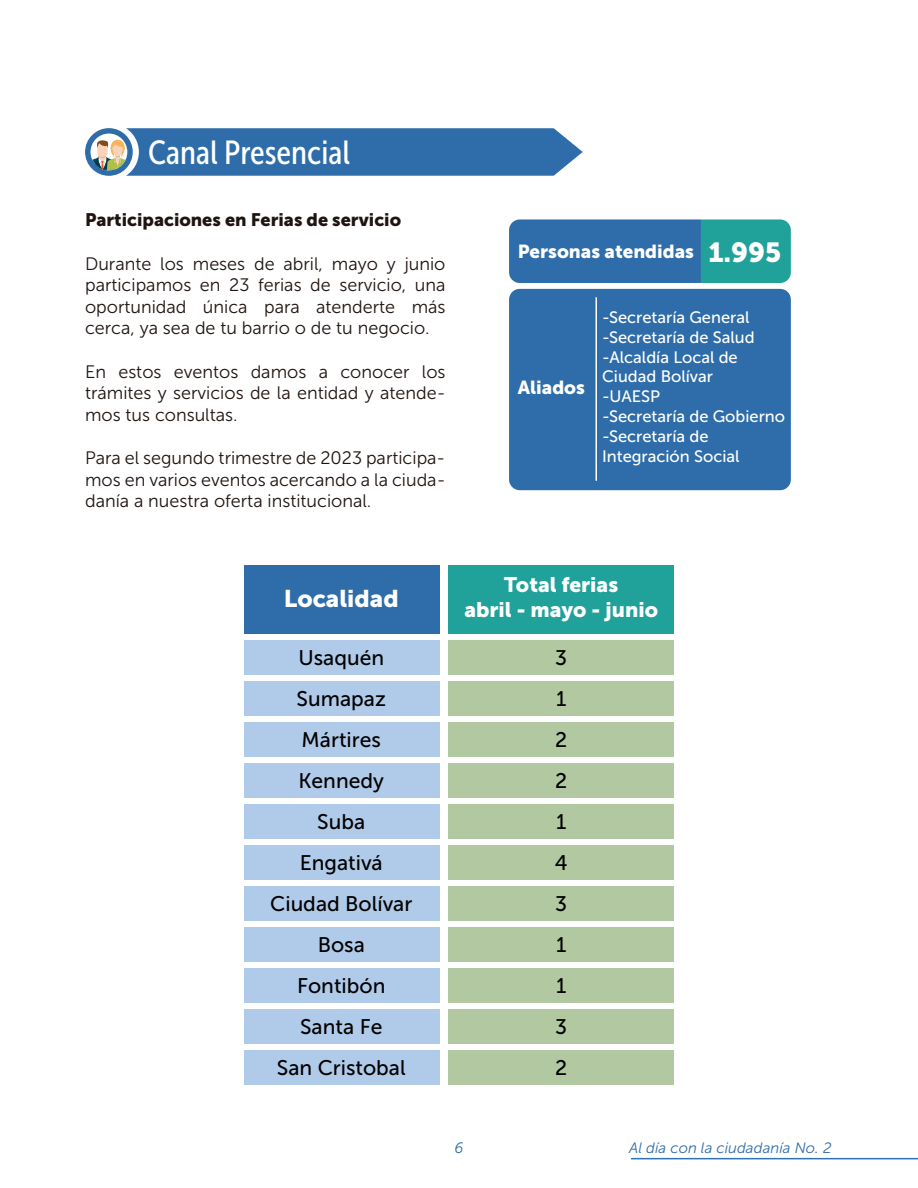
<style>
.page{position:relative;width:918px;height:1188px;background:#fff}
.page>*{position:absolute;margin:0;border:0;box-sizing:border-box;transform-origin:0 0}
.t1{font:33.3px "Museo Sans Condensed 500";color:#fff}
.t2{font:24.15px "Museo Sans 900";color:#fff}
.t3{font:21.15px "Museo Sans 500";color:#030202}
.t4{font:21px/25.2px "Museo Sans 900";color:#fff;text-align:center}
.t5{font:18.75px "Museo Sans 900";color:#fff}
.t6{font:18px/21.6px "Museo Sans 300";color:#1f1410;text-align:justify}
.t7{font:18px "Museo Sans 900";color:#1f1410}
.t8{font:16.5px/19.8px "Museo Sans 500";color:#fff}
.t9{font:italic 15px "Museo Sans 300";color:#2e6da9}
.s1{font-size:27.45px}
</style>
<div class="page">
<svg style="left:509px;top:219px;width:282px;height:64px;background:#2c7fa5"></svg>
<svg style="left:85px;top:128px;width:48px;height:48px"></svg>
<svg style="left:91px;top:128px;width:492px;height:48px;background:#4279ae"></svg>
<div style="left:509px;top:289px;width:282px;height:201px;background:#2e6da9;border-radius:11px"></div>
<hr style="left:595px;top:297px;width:2px;height:184px;background:#fff">
<hr style="left:631px;top:1158px;width:287px;height:1px;background:#2d73b5">
<div style="left:244px;top:565px;width:196px;height:68px;background:#2e6da9"></div>
<div style="left:448px;top:565px;width:226px;height:68px;background:#20a29b"></div>
<div style="left:244px;top:640px;width:196px;height:35px;background:#b0cbe9"></div>
<div style="left:448px;top:640px;width:226px;height:35px;background:#b1c8a0"></div>
<div style="left:244px;top:681px;width:196px;height:35px;background:#b0cbe9"></div>
<div style="left:448px;top:681px;width:226px;height:35px;background:#b1c8a0"></div>
<div style="left:244px;top:722px;width:196px;height:35px;background:#b0cbe9"></div>
<div style="left:448px;top:722px;width:226px;height:35px;background:#b1c8a0"></div>
<div style="left:244px;top:763px;width:196px;height:35px;background:#b0cbe9"></div>
<div style="left:448px;top:763px;width:226px;height:35px;background:#b1c8a0"></div>
<div style="left:244px;top:804px;width:196px;height:35px;background:#b0cbe9"></div>
<div style="left:448px;top:804px;width:226px;height:35px;background:#b1c8a0"></div>
<div style="left:244px;top:845px;width:196px;height:35px;background:#b0cbe9"></div>
<div style="left:448px;top:845px;width:226px;height:35px;background:#b1c8a0"></div>
<div style="left:244px;top:886px;width:196px;height:35px;background:#b0cbe9"></div>
<div style="left:448px;top:886px;width:226px;height:35px;background:#b1c8a0"></div>
<div style="left:244px;top:927px;width:196px;height:35px;background:#b0cbe9"></div>
<div style="left:448px;top:927px;width:226px;height:35px;background:#b1c8a0"></div>
<div style="left:244px;top:968px;width:196px;height:35px;background:#b0cbe9"></div>
<div style="left:448px;top:968px;width:226px;height:35px;background:#b1c8a0"></div>
<div style="left:244px;top:1009px;width:196px;height:35px;background:#b0cbe9"></div>
<div style="left:448px;top:1009px;width:226px;height:35px;background:#b1c8a0"></div>
<div style="left:244px;top:1051px;width:196px;height:34px;background:#b0cbe9"></div>
<div style="left:448px;top:1051px;width:226px;height:34px;background:#b1c8a0"></div>
<h1 class="t1" style="left:148px;top:134px;width:204px">Canal Presencial</h1>
<p class="t7" style="left:85px;top:210px;width:318px">Participaciones en Ferias de servicio</p>
<p class="t6" style="left:85px;top:253px;width:362px">Durante los meses de abril, mayo y junio participamos en 23 ferias de servicio, una oportunidad única para atenderte más cerca, ya sea de tu barrio o de tu negocio.</p>
<p class="t6" style="left:85px;top:361px;width:362px">En estos eventos damos a conocer los trámites y servicios de la entidad y atende&shy;mos tus consultas.</p>
<p class="t6" style="left:85px;top:447px;width:362px">Para el segundo trimestre de 2023 participa&shy;mos en varios eventos acercando a la ciuda&shy;danía a nuestra oferta institucional.</p>
<p class="t5" style="left:518px;top:241px;width:265px">Personas atendidas <span class="s1">1.995</span></p>
<p class="t5" style="left:518px;top:377px;width:69px">Aliados</p>
<p class="t8" style="left:602px;top:307px;width:185px">-Secretaría General -Secretaría de Salud -Alcaldía Local de<br>Ciudad Bolívar<br>-UAESP<br>-Secretaría de Gobierno -Secretaría de<br>Integración Social</p>
<h2 class="t2" style="left:284px;top:585px;width:116px">Localidad</h2>
<p class="t4" style="left:464px;top:572px;width:195px">Total ferias<br>abril - mayo - junio</p>
<p class="t3" style="left:298px;top:646px;width:87px">Usaquén</p>
<p class="t3" style="left:555px;top:646px;width:13px">3</p>
<p class="t3" style="left:297px;top:687px;width:91px">Sumapaz</p>
<p class="t3" style="left:556px;top:687px;width:12px">1</p>
<p class="t3" style="left:302px;top:728px;width:81px">Mártires</p>
<p class="t3" style="left:555px;top:728px;width:14px">2</p>
<p class="t3" style="left:299px;top:769px;width:87px">Kennedy</p>
<p class="t3" style="left:555px;top:769px;width:14px">2</p>
<p class="t3" style="left:317px;top:810px;width:49px">Suba</p>
<p class="t3" style="left:556px;top:810px;width:12px">1</p>
<p class="t3" style="left:300px;top:851px;width:84px">Engativá</p>
<p class="t3" style="left:555px;top:851px;width:14px">4</p>
<p class="t3" style="left:270px;top:892px;width:144px">Ciudad Bolívar</p>
<p class="t3" style="left:555px;top:892px;width:13px">3</p>
<p class="t3" style="left:318px;top:933px;width:49px">Bosa</p>
<p class="t3" style="left:556px;top:933px;width:12px">1</p>
<p class="t3" style="left:297px;top:974px;width:90px">Fontibón</p>
<p class="t3" style="left:556px;top:974px;width:12px">1</p>
<p class="t3" style="left:300px;top:1015px;width:84px">Santa Fe</p>
<p class="t3" style="left:555px;top:1015px;width:13px">3</p>
<p class="t3" style="left:277px;top:1056px;width:130px">San Cristobal</p>
<p class="t3" style="left:555px;top:1056px;width:14px">2</p>
<p class="t9" style="left:454px;top:1139px;width:10px">6</p>
<p class="t9" style="left:629px;top:1139px;width:204px">Al día con la ciudadanía No. 2</p>
</div>
